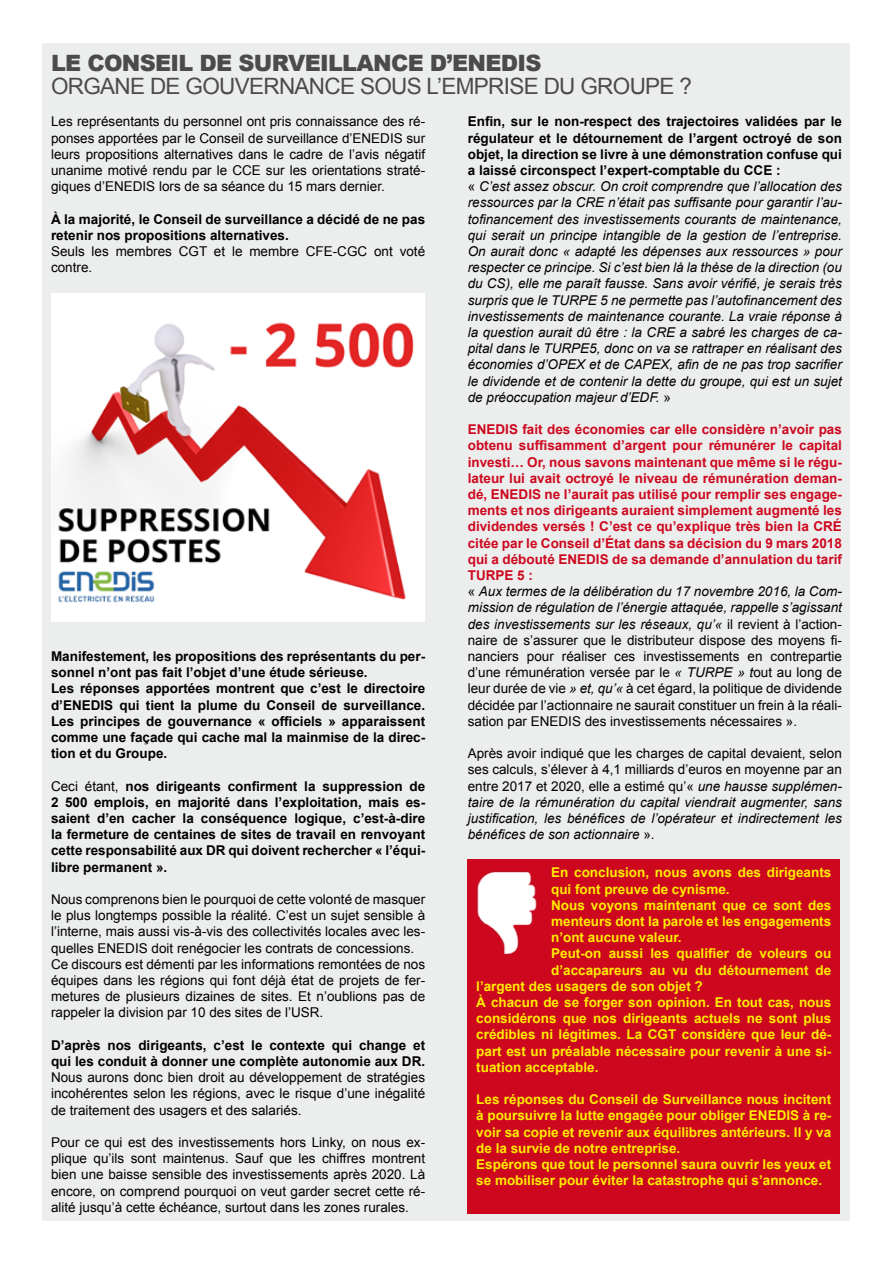
<style>
.page{position:relative;width:893px;height:1263px;background:#fff}
.page>*{position:absolute;margin:0;border:0;box-sizing:border-box;transform-origin:0 0}
.t1{font:22.5px "Arial";letter-spacing:-.03em;color:#4b4b4d}
.t2{font:900 22.5px "Arial";letter-spacing:-.03em;color:#4b4b4d}
.t3{font:italic 13.5px/16.2px "Arial";color:#000}
.t4{font:13.5px/16.2px "Arial";color:#000;text-align:justify}
.t5{font:700 13.5px/16.2px "Arial";color:#cd071e}
.t6{font:700 13.5px/16.2px "Arial";color:#000}
.t7{font:700 13.5px/16.2px "Arial";color:#ffed00}
.s1{font-weight:700;font-style:normal}
.s2{font-style:normal}
.s3{font-weight:400;color:#000}
.s4{font-weight:400;font-style:italic;color:#000}
.s5{font-weight:400}
</style>
<div class="page">
<div style="left:43px;top:43px;width:807px;height:1177px;background:#eceded"></div>
<div style="left:51px;top:293px;width:373px;height:329px;background:#fff"></div>
<img style="left:58px;top:322px;width:356px;height:281px">
<div style="left:468px;top:859px;width:372px;height:354px;background:#cd071e"></div>
<img style="left:467px;top:864px;width:70px;height:97px">
<h1 class="t2" style="left:51px;top:47px;width:492px">LE CONSEIL DE SURVEILLANCE D’ENEDIS</h1>
<h1 class="t1" style="left:51px;top:71px;width:642px">ORGANE DE GOUVERNANCE SOUS L’EMPRISE DU GROUPE ?</h1>
<p class="t4" style="left:51px;top:114px;width:376px">Les représentants du personnel ont pris connaissance des ré&shy;ponses apportées par le Conseil de surveillance d’ENEDIS sur leurs propositions alternatives dans le cadre de l’avis négatif unanime motivé rendu par le CCE sur les orientations straté&shy;giques d’ENEDIS lors de sa séance du 15 mars dernier.</p>
<p class="t6" style="left:51px;top:211px;width:376px">À la majorité, le Conseil de surveillance a décidé de ne pas retenir nos propositions alternatives.</p>
<p class="t4" style="left:51px;top:243px;width:376px">Seuls les membres CGT et le membre CFE-CGC ont voté contre.</p>
<p class="t3" style="left:468px;top:114px;width:376px"><span class="s1">Enfin, sur le non-respect des trajectoires validées par le régulateur et le détournement de l’argent octroyé de son objet, la direction se livre à une démonstration confuse qui a laissé circonspect l’expert-comptable du CCE :<br></span><span class="s2">«</span> C’est assez obscur. On croit comprendre que l’allocation des ressources par la CRE n’était pas suffisante pour garantir l’au&shy;tofinancement des investissements courants de maintenance, qui serait un principe intangible de la gestion de l’entreprise.<br>On aurait donc « adapté les dépenses aux ressources » pour respecter ce principe. Si c’est bien là la thèse de la direction (ou du CS), elle me paraît fausse. Sans avoir vérifié, je serais très surpris que le TURPE 5 ne permette pas l’autofinancement des investissements de maintenance courante. La vraie réponse à la question aurait dû être : la CRE a sabré les charges de ca&shy;pital dans le TURPE5, donc on va se rattraper en réalisant des économies d’OPEX et de CAPEX, afin de ne pas trop sacrifier le dividende et de contenir la dette du groupe, qui est un sujet de préoccupation majeur d’EDF. <span class="s2">»</span></p>
<p class="t5" style="left:468px;top:422px;width:376px">ENEDIS fait des économies car elle considère n’avoir pas obtenu suffisamment d’argent pour rémunérer le capital investi… Or, nous savons maintenant que même si le régu&shy;lateur lui avait octroyé le niveau de rémunération deman&shy;dé, ENEDIS ne l’aurait pas utilisé pour remplir ses engage&shy;ments et nos dirigeants auraient simplement augmenté les dividendes versés ! C’est ce qu’explique très bien la CRÉ citée par le Conseil d’État dans sa décision du 9 mars 2018 qui a débouté ENEDIS de sa demande d’annulation du tarif TURPE 5 :<br><span class="s3">«</span> <span class="s4">Aux termes de la délibération du 17 novembre 2016, la Com&shy;mission de régulation de l’énergie attaquée, rappelle s’agissant des investissements sur les réseaux, qu’«</span> <span class="s3">il revient à l’action&shy;naire de s’assurer que le distributeur dispose des moyens fi&shy;nanciers pour réaliser ces investissements en contrepartie d’une rémunération versée par le</span> <span class="s4">« TURPE » t</span><span class="s3">out au long de leur durée de vie</span> <span class="s4">» et, qu’«</span> <span class="s3">à cet égard, la politique de dividende décidée par l’actionnaire ne saurait constituer un frein à la réali&shy;sation par ENEDIS des investissements nécessaires ».</span></p>
<p class="t3" style="left:468px;top:745px;width:376px;text-align:justify"><span class="s2">Après avoir indiqué que les charges de capital devaient, selon ses calculs, s’élever à 4,1 milliards d’euros en moyenne par an entre 2017 et 2020, elle a estimé qu’«</span> une hausse supplémen&shy;taire de la rémunération du capital viendrait augmenter, sans justification, les bénéfices de l’opérateur et indirectement les bénéfices de son actionnaire <span class="s2">».</span></p>
<p class="t7" style="left:551px;top:865px;width:282px">En conclusion, nous avons des dirigeants</p>
<p class="t7" style="left:551px;top:881px;width:180px">qui font preuve de cynisme.</p>
<p class="t7" style="left:551px;top:897px;width:282px">Nous voyons maintenant que ce sont des</p>
<p class="t7" style="left:551px;top:913px;width:282px">menteurs dont la parole et les engagements</p>
<p class="t7" style="left:551px;top:930px;width:132px">n’ont aucune valeur.</p>
<p class="t7" style="left:551px;top:946px;width:282px">Peut-on aussi les qualifier de voleurs ou</p>
<p class="t7" style="left:551px;top:962px;width:282px">d’accapareurs au vu du détournement de</p>
<p class="t7" style="left:476px;top:978px;width:228px">l’argent des usagers de son objet ?</p>
<p class="t7" style="left:476px;top:994px;width:357px">À chacun de se forger son opinion. En tout cas, nous</p>
<p class="t7" style="left:476px;top:1011px;width:357px">considérons que nos dirigeants actuels ne sont plus</p>
<p class="t7" style="left:476px;top:1027px;width:357px">crédibles ni légitimes. La CGT considère que leur dé-</p>
<p class="t7" style="left:476px;top:1043px;width:357px">part est un préalable nécessaire pour revenir à une si-</p>
<p class="t7" style="left:476px;top:1059px;width:124px">tuation acceptable.</p>
<p class="t7" style="left:476px;top:1092px;width:357px">Les réponses du Conseil de Surveillance nous incitent à poursuivre la lutte engagée pour obliger ENEDIS à re&shy;voir sa copie et revenir aux équilibres antérieurs. Il y va de la survie de notre entreprise.<br>Espérons que tout le personnel saura ouvrir les yeux et se mobiliser pour éviter la catastrophe qui s’annonce.</p>
<p class="t6" style="left:51px;top:648px;width:376px">Manifestement, les propositions des représentants du per&shy;sonnel n’ont pas fait l’objet d’une étude sérieuse.<br>Les réponses apportées montrent que c’est le directoire d’ENEDIS qui tient la plume du Conseil de surveillance.<br>Les principes de gouvernance « officiels » apparaissent comme une façade qui cache mal la mainmise de la direc&shy;tion et du Groupe.</p>
<p class="t6" style="left:51px;top:778px;width:376px;text-align:justify"><span class="s5">Ceci étant,</span> nos dirigeants confirment la suppression de 2 500 emplois, en majorité dans l’exploitation, mais es&shy;saient d’en cacher la conséquence logique, c’est-à-dire la fermeture de centaines de sites de travail en renvoyant cette responsabilité aux DR qui doivent rechercher « l’équi&shy;libre permanent ».</p>
<p class="t4" style="left:51px;top:891px;width:376px;text-align:left">Nous comprenons bien le pourquoi de cette volonté de masquer le plus longtemps possible la réalité. C’est un sujet sensible à l’interne, mais aussi vis-à-vis des collectivités locales avec les&shy;quelles ENEDIS doit renégocier les contrats de concessions.<br>Ce discours est démenti par les informations remontées de nos équipes dans les régions qui font déjà état de projets de fer&shy;metures de plusieurs dizaines de sites. Et n’oublions pas de rappeler la division par 10 des sites de l’USR.</p>
<p class="t6" style="left:51px;top:1037px;width:376px">D’après nos dirigeants, c’est le contexte qui change et qui les conduit à donner une complète autonomie aux DR.</p>
<p class="t4" style="left:51px;top:1069px;width:376px">Nous aurons donc bien droit au développement de stratégies incohérentes selon les régions, avec le risque d’une inégalité de traitement des usagers et des salariés.</p>
<p class="t4" style="left:51px;top:1134px;width:376px">Pour ce qui est des investissements hors Linky, on nous ex&shy;plique qu’ils sont maintenus. Sauf que les chiffres montrent bien une baisse sensible des investissements après 2020. Là encore, on comprend pourquoi on veut garder secret cette ré&shy;alité jusqu’à cette échéance, surtout dans les zones rurales.</p>
</div>
